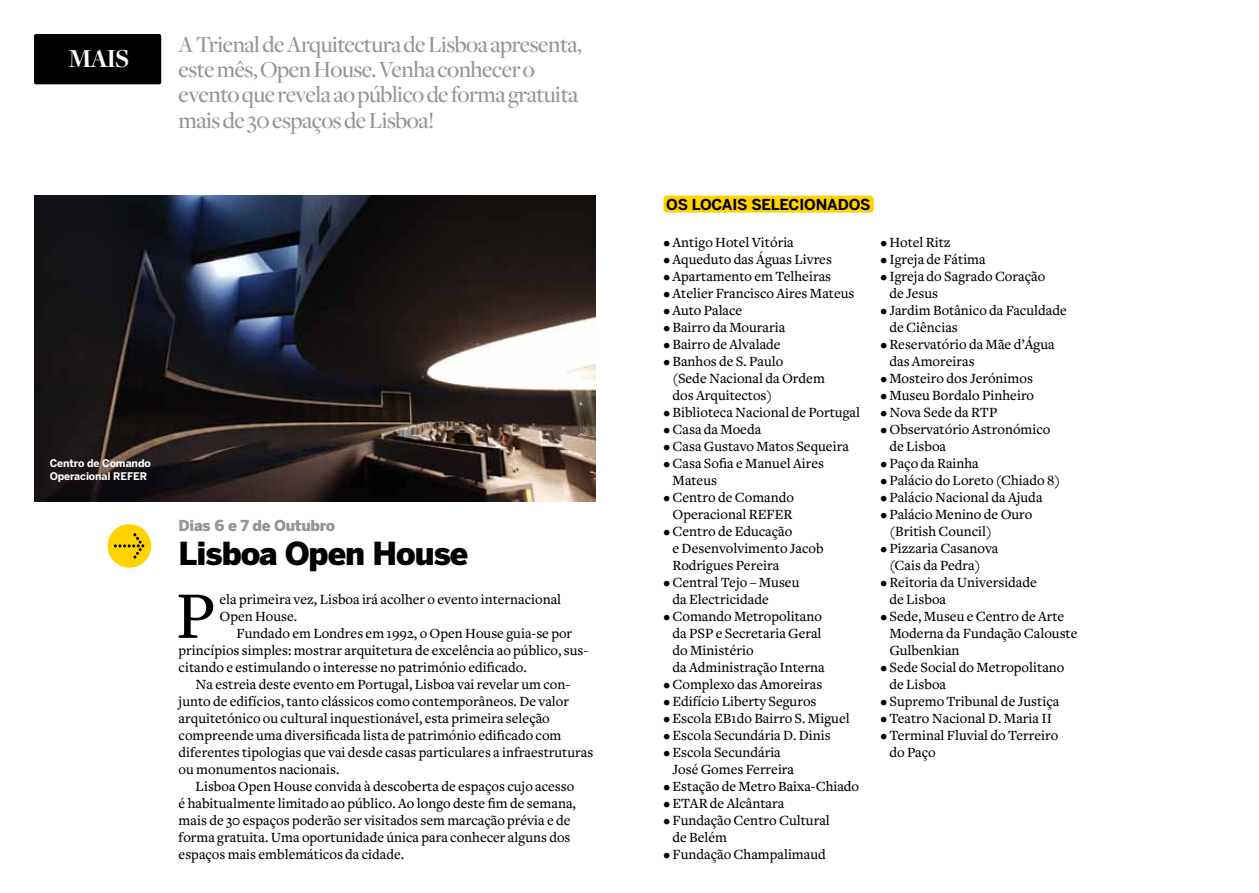
<style>
.page{position:relative;width:1259px;height:893px;background:#fff}
.page>*{position:absolute;margin:0;border:0;box-sizing:border-box;transform-origin:0 0}
.t1{font:500 69px "Freight Text";color:#000}
.t2{font:900 31.5px "Benton Sans";letter-spacing:-.03em;color:#000}
.t3{font:700 27px "Freight Disp";color:#fff}
.t4{font:500 24px/25.5px "Freight Disp";letter-spacing:-.02em;color:#939598}
.t5{font:700 15px "Benton Sans";letter-spacing:-.01em;color:#000}
.t6{font:900 15px "Benton Sans";letter-spacing:-.02em;color:#939598}
.t7{font:500 14.7px/17px "Freight Text";color:#000}
.t8{font:700 10.5px/13.5px "Benton Sans";letter-spacing:-.01em;color:#fff}
</style>
<div class="page">
<div style="left:34px;top:34px;width:127px;height:50px;background:#000;border-radius:2px"></div>
<div style="left:663px;top:196px;width:210px;height:17px;background:#ffd200;border-radius:3px"></div>
<div style="left:108px;top:524px;width:43px;height:44px;background:#ffd200;border-radius:50%"></div>
<svg style="left:114px;top:533px;width:30px;height:26px"></svg>
<img style="left:34px;top:196px;width:561px;height:306px">
<h3 class="t3" style="left:69px;top:44px;width:62px">MAIS</h3>
<h3 class="t4" style="left:179px;top:32px;width:405px">A Trienal de Arquitectura de Lisboa apresenta, este mês, Open House. Venha conhecer o evento que revela ao público de forma gratuita mais de 30 espaços de Lisboa!</h3>
<p class="t8" style="left:50px;top:456px;width:103px">Centro de Comando<br>Operacional REFER</p>
<p class="t6" style="left:179px;top:516px;width:158px">Dias 6 e 7 de Outubro</p>
<h2 class="t2" style="left:179px;top:535px;width:291px">Lisboa Open House</h2>
<h1 class="t1" style="left:176px;top:578px;width:41px">P</h1>
<p class="t7" style="left:219px;top:591px;width:343px">ela primeira vez, Lisboa irá acolher o evento internacional<br>Open House.</p>
<p class="t7" style="left:179px;top:625px;width:411px;text-indent:58px">Fundado em Londres em 1992, o Open House guia-se por princípios simples: mostrar arquitetura de excelência ao público, sus&shy;citando e estimulando o interesse no património edificado.</p>
<p class="t7" style="left:179px;top:676px;width:416px;text-indent:17px">Na estreia deste evento em Portugal, Lisboa vai revelar um con&shy;junto de edifícios, tanto clássicos como contemporâneos. De valor arquitetónico ou cultural inquestionável, esta primeira seleção compreende uma diversificada lista de património edificado com diferentes tipologias que vai desde casas particulares a infraestruturas ou monumentos nacionais.</p>
<p class="t7" style="left:179px;top:778px;width:399px;text-indent:17px">Lisboa Open House convida à descoberta de espaços cujo acesso é habitualmente limitado ao público. Ao longo deste fim de semana, mais de 30 espaços poderão ser visitados sem marcação prévia e de forma gratuita. Uma oportunidade única para conhecer alguns dos espaços mais emblemáticos da cidade.</p>
<p class="t5" style="left:666px;top:195px;width:65px">Os locais</p>
<p class="t5" style="left:751px;top:195px;width:76px">selecionad</p>
<p class="t5" style="left:848px;top:195px;width:21px">os</p>
<p class="t7" style="left:663px;top:234px;width:132px">• Antigo Hotel Vitória</p>
<p class="t7" style="left:663px;top:251px;width:170px">• Aqueduto das Águas Livres</p>
<p class="t7" style="left:663px;top:268px;width:169px">• Apartamento em Telheiras</p>
<p class="t7" style="left:663px;top:285px;width:192px">• Atelier Francisco Aires Mateus</p>
<p class="t7" style="left:663px;top:302px;width:80px">• Auto Palace</p>
<p class="t7" style="left:663px;top:319px;width:123px">• Bairro da Mouraria</p>
<p class="t7" style="left:663px;top:336px;width:119px">• Bairro de Alvalade</p>
<p class="t7" style="left:672px;top:353px;width:154px;text-indent:-9px">• Banhos de S. Paulo<br>(Sede Nacional da Ordem dos Arquitectos)</p>
<p class="t7" style="left:663px;top:404px;width:198px">• Biblioteca Nacional de Portugal</p>
<p class="t7" style="left:663px;top:421px;width:99px">• Casa da Moeda</p>
<p class="t7" style="left:663px;top:438px;width:187px">• Casa Gustavo Matos Sequeira</p>
<p class="t7" style="left:672px;top:455px;width:153px;text-indent:-9px">• Casa Sofia e Manuel Aires<br>Mateus</p>
<p class="t7" style="left:663px;top:489px;width:132px;text-align:center">• Centro de Comando<br>Operacional REFER</p>
<p class="t7" style="left:672px;top:523px;width:153px;text-indent:-9px">• Centro de Educação<br>e Desenvolvimento Jacob<br>Rodrigues Pereira</p>
<p class="t7" style="left:672px;top:574px;width:128px;text-indent:-9px">• Central Tejo – Museu da Electricidade</p>
<p class="t7" style="left:672px;top:608px;width:154px;text-indent:-9px">• Comando Metropolitano da PSP e Secretaria Geral do Ministério<br>da Administração Interna</p>
<p class="t7" style="left:663px;top:676px;width:160px">• Complexo das Amoreiras</p>
<p class="t7" style="left:663px;top:693px;width:154px">• Edifício Liberty Seguros</p>
<p class="t7" style="left:663px;top:710px;width:188px">• Escola EB1do Bairro S. Miguel</p>
<p class="t7" style="left:663px;top:727px;width:169px">• Escola Secundária D. Dinis</p>
<p class="t7" style="left:672px;top:744px;width:123px;text-indent:-9px">• Escola Secundária<br>José Gomes Ferreira</p>
<p class="t7" style="left:663px;top:778px;width:197px">• Estação de Metro Baixa-Chiado</p>
<p class="t7" style="left:663px;top:795px;width:122px">• ETAR de Alcântara</p>
<p class="t7" style="left:672px;top:812px;width:159px;text-indent:-9px">• Fundação Centro Cultural de Belém</p>
<p class="t7" style="left:663px;top:846px;width:164px">• Fundação Champalimaud</p>
<p class="t7" style="left:880px;top:234px;width:72px">• Hotel Ritz</p>
<p class="t7" style="left:880px;top:251px;width:107px">• Igreja de Fátima</p>
<p class="t7" style="left:889px;top:268px;width:157px;text-indent:-9px">• Igreja do Sagrado Coração de Jesus</p>
<p class="t7" style="left:889px;top:302px;width:179px;text-indent:-9px">• Jardim Botânico da Faculdade de Ciências</p>
<p class="t7" style="left:889px;top:336px;width:167px;text-indent:-9px">• Reservatório da Mãe d’Água das Amoreiras</p>
<p class="t7" style="left:880px;top:370px;width:154px">• Mosteiro dos Jerónimos</p>
<p class="t7" style="left:880px;top:387px;width:155px">• Museu Bordalo Pinheiro</p>
<p class="t7" style="left:880px;top:404px;width:118px">• Nova Sede da RTP</p>
<p class="t7" style="left:889px;top:421px;width:163px;text-indent:-9px">• Observatório Astronómico de Lisboa</p>
<p class="t7" style="left:880px;top:455px;width:100px">• Paço da Rainha</p>
<p class="t7" style="left:880px;top:472px;width:181px">• Palácio do Loreto (Chiado 8)</p>
<p class="t7" style="left:880px;top:489px;width:164px">• Palácio Nacional da Ajuda</p>
<p class="t7" style="left:889px;top:506px;width:145px;text-indent:-9px">• Palácio Menino de Ouro (British Council)</p>
<p class="t7" style="left:889px;top:540px;width:110px;text-indent:-9px">• Pizzaria Casanova (Cais da Pedra)</p>
<p class="t7" style="left:889px;top:574px;width:149px;text-indent:-9px">• Reitoria da Universidade de Lisboa</p>
<p class="t7" style="left:889px;top:608px;width:189px;text-indent:-9px">• Sede, Museu e Centro de Arte<br>Moderna da Fundação Calouste<br>Gulbenkian</p>
<p class="t7" style="left:889px;top:659px;width:176px;text-indent:-9px">• Sede Social do Metropolitano de Lisboa</p>
<p class="t7" style="left:880px;top:693px;width:180px">• Supremo Tribunal de Justiça</p>
<p class="t7" style="left:880px;top:710px;width:173px">• Teatro Nacional D. Maria II</p>
<p class="t7" style="left:889px;top:727px;width:170px;text-indent:-9px">• Terminal Fluvial do Terreiro do Paço</p>
</div>
